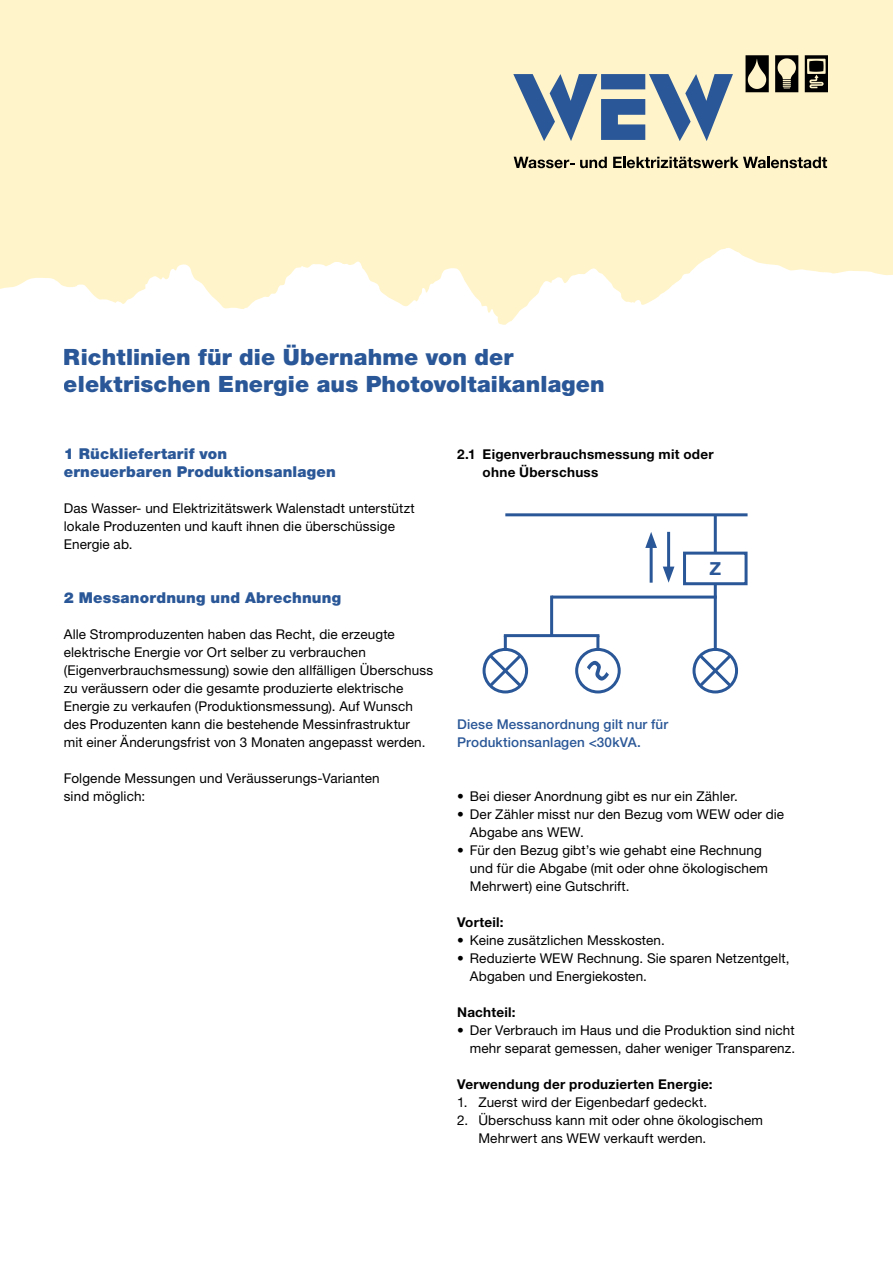
<style>
.page{position:relative;width:893px;height:1263px;background:#fff}
.page>*{position:absolute;margin:0;border:0;box-sizing:border-box;transform-origin:0 0}
.t1{font:900 22.5px/27px "Helvetica Neue LT Pro";letter-spacing:.005em;color:#2a5797}
.t2{font:700 18px "Helvetica Neue LT Pro";color:#2a5797}
.t3{font:900 15px/18px "Helvetica Neue LT Pro";letter-spacing:.015em;color:#2a5797}
.t4{font:13.5px/18px "Helvetica Neue LT Pro";letter-spacing:.01em;color:#000}
.t5{font:700 13.5px/18px "Helvetica Neue LT Pro";letter-spacing:.02em;color:#000}
.t6{font:500 13.5px/18px "Helvetica Neue LT Pro";letter-spacing:.01em;color:#2a5797}
</style>
<div class="page">
<svg style="left:0;top:0;width:893px;height:325px;background:#fef5d1"></svg>
<svg style="left:745px;top:55px;width:24px;height:37px"></svg>
<svg style="left:805px;top:55px;width:23px;height:37px"></svg>
<svg style="left:775px;top:55px;width:23px;height:37px"></svg>
<svg style="left:513px;top:74px;width:220px;height:67px;background:#94a5b0"></svg>
<svg style="left:514px;top:157px;width:93px;height:11px"></svg>
<svg style="left:613px;top:157px;width:214px;height:11px;background:#89826c"></svg>
<div style="left:483px;top:648px;width:45px;height:45px;border:3px solid #2a5797;border-radius:50%"></div>
<svg style="left:486px;top:651px;width:39px;height:39px"></svg>
<div style="left:692px;top:648px;width:46px;height:45px;border:3px solid #2a5797;border-radius:50%"></div>
<svg style="left:696px;top:651px;width:39px;height:39px"></svg>
<div style="left:575px;top:648px;width:46px;height:45px;border:3px solid #2a5797;border-radius:50%"></div>
<svg style="left:587px;top:661px;width:22px;height:20px"></svg>
<hr style="left:714px;top:515px;width:3px;height:135px;background:#2a5797">
<hr style="left:550px;top:595px;width:3px;height:41px;background:#2a5797">
<hr style="left:504px;top:636px;width:3px;height:14px;background:#2a5797">
<hr style="left:596px;top:636px;width:3px;height:14px;background:#2a5797">
<div style="left:684px;top:553px;width:62px;height:31px;background:#fff"></div>
<div style="left:683px;top:552px;width:65px;height:33px;border:3px solid #2a5797"></div>
<hr style="left:505px;top:513px;width:243px;height:3px;background:#2a5797">
<hr style="left:552px;top:595px;width:165px;height:3px;background:#2a5797">
<hr style="left:504px;top:634px;width:95px;height:3px;background:#2a5797">
<hr style="left:667px;top:532px;width:3px;height:40px;background:#2a5797">
<svg style="left:663px;top:567px;width:11px;height:16px"></svg>
<hr style="left:650px;top:542px;width:3px;height:41px;background:#2a5797">
<svg style="left:645px;top:532px;width:12px;height:16px"></svg>
<h1 class="t1" style="left:64px;top:343px;width:542px">Richtlinien für die Übernahme von der elektrischen Energie aus Photovoltaikanlagen</h1>
<p class="t3" style="left:64px;top:444px;width:274px">1 Rückliefertarif von erneuerbaren Produktionsanlagen</p>
<p class="t4" style="left:64px;top:499px;width:353px">Das Wasser- und Elektrizitätswerk Walenstadt unterstützt lokale Produzenten und kauft ihnen die überschüssige<br>Energie ab.</p>
<p class="t3" style="left:64px;top:588px;width:279px">2 Messanordnung und Abrechnung</p>
<p class="t4" style="left:64px;top:625px;width:371px">Alle Stromproduzenten haben das Recht, die erzeugte elektrische Energie vor Ort selber zu verbrauchen (Eigenverbrauchsmessung) sowie den allfälligen Überschuss zu veräussern oder die gesamte produzierte elektrische Energie zu verkaufen (Produktionsmessung). Auf Wunsch des Produzenten kann die bestehende Messinfrastruktur<br>mit einer Änderungsfrist von 3 Monaten angepasst werden.</p>
<p class="t4" style="left:64px;top:769px;width:317px">Folgende Messungen und Veräusserungs-Varianten sind möglich:</p>
<p class="t5" style="left:483px;top:444px;width:232px;text-indent:-26px">2.1 Eigenverbrauchsmessung mit oder ohne Überschuss</p>
<h2 class="t2" style="left:709px;top:557px;width:13px">Z</h2>
<p class="t6" style="left:457px;top:715px;width:213px">Diese Messanordnung gilt nur für<br>Produktionsanlagen &lt;30kVA.</p>
<p class="t4" style="left:457px;top:786px;width:282px">• Bei dieser Anordnung gibt es nur ein Zähler.</p>
<p class="t4" style="left:470px;top:804px;width:316px;text-indent:-13px">• Der Zähler misst nur den Bezug vom WEW oder die<br>Abgabe ans WEW.</p>
<p class="t4" style="left:470px;top:840px;width:300px;text-indent:-13px">• Für den Bezug gibt’s wie gehabt eine Rechnung und für die Abgabe (mit oder ohne ökologischem<br>Mehrwert) eine Gutschrift.</p>
<p class="t5" style="left:457px;top:912px;width:48px">Vorteil:</p>
<p class="t4" style="left:457px;top:930px;width:209px">• Keine zusätzlichen Messkosten.</p>
<p class="t4" style="left:470px;top:948px;width:321px;text-indent:-13px">• Reduzierte WEW Rechnung. Sie sparen Netzentgelt,<br>Abgaben und Energiekosten.</p>
<p class="t5" style="left:457px;top:1002px;width:60px">Nachteil:</p>
<p class="t4" style="left:457px;top:1020px;width:339px;text-align:right">• Der Verbrauch im Haus und die Produktion sind nicht mehr separat gemessen, daher weniger Transparenz.</p>
<p class="t5" style="left:457px;top:1074px;width:257px">Verwendung der produzierten Energie:</p>
<p class="t4" style="left:457px;top:1092px;width:252px">1. Zuerst wird der Eigenbedarf gedeckt.</p>
<p class="t4" style="left:478px;top:1110px;width:286px;text-indent:-21px">2. Überschuss kann mit oder ohne ökologischem<br>Mehrwert ans WEW verkauft werden.</p>
</div>
